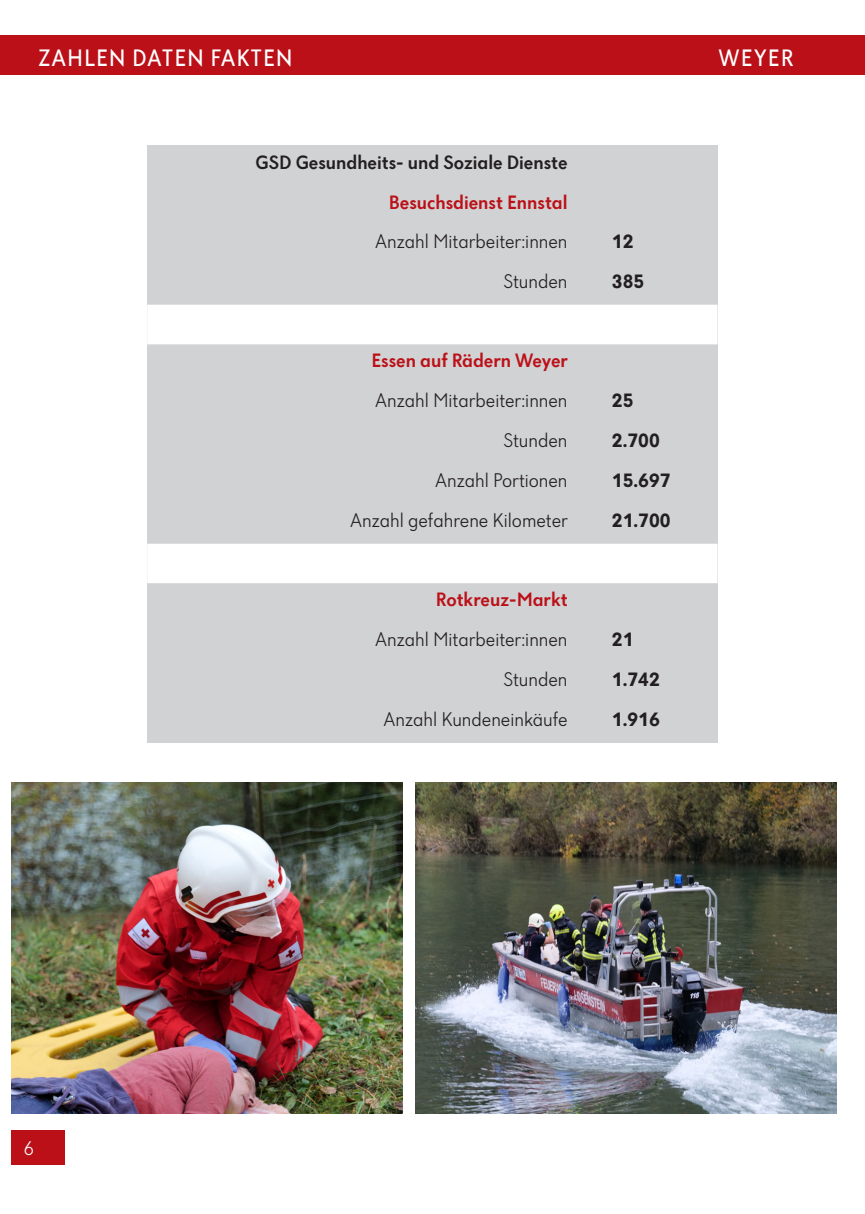
<style>
.page{position:relative;width:865px;height:1214px;background:#fff}
.page>*{position:absolute;margin:0;border:0;box-sizing:border-box;transform-origin:0 0}
.t1{font:24px "Dunant";letter-spacing:.035em;color:#fff}
.t2{font:300 20px "Dunant";color:#231f20}
.t3{font:500 20px "Dunant";color:#bb1018}
.t4{font:700 20px "Dunant";color:#231f20}
.t5{font:500 20px "Dunant";color:#231f20}
.t6{font:300 20px "Dunant";color:#fff}
</style>
<div class="page">
<div style="left:11px;top:1129px;width:54px;height:34px;background:#bb1018"></div>
<div style="left:0;top:35px;width:865px;height:40px;background:#bb1018"></div>
<div style="left:147px;top:146px;width:570px;height:597px;background:#d1d2d4"></div>
<div style="left:147px;top:304px;width:570px;height:41px;background:#fff"></div>
<div style="left:147px;top:543px;width:570px;height:40px;background:#fff"></div>
<img style="left:11px;top:782px;width:392px;height:331px">
<img style="left:416px;top:782px;width:420px;height:331px">
<p class="t1" style="left:39px;top:44px;width:256px">ZAHLEN DATEN FAKTEN</p>
<p class="t1" style="left:718px;top:44px;width:77px">WEYER</p>
<p class="t5" style="left:255px;top:151px;width:313px">GSD Gesundheits- und Soziale Dienste</p>
<p class="t3" style="left:389px;top:190px;width:180px">Besuchsdienst Ennstal</p>
<p class="t2" style="left:375px;top:231px;width:194px">Anzahl Mitarbeiter:innen</p>
<p class="t4" style="left:612px;top:230px;width:23px">12</p>
<p class="t2" style="left:503px;top:270px;width:65px">Stunden</p>
<p class="t4" style="left:612px;top:270px;width:34px">385</p>
<p class="t3" style="left:371px;top:349px;width:198px">Essen auf Rädern Weyer</p>
<p class="t2" style="left:375px;top:389px;width:194px">Anzahl Mitarbeiter:innen</p>
<p class="t4" style="left:612px;top:389px;width:23px">25</p>
<p class="t2" style="left:503px;top:429px;width:65px">Stunden</p>
<p class="t4" style="left:612px;top:428px;width:49px">2.700</p>
<p class="t2" style="left:435px;top:469px;width:134px">Anzahl Portionen</p>
<p class="t4" style="left:612px;top:468px;width:60px">15.697</p>
<p class="t2" style="left:350px;top:509px;width:219px">Anzahl gefahrene Kilometer</p>
<p class="t4" style="left:612px;top:509px;width:60px">21.700</p>
<p class="t6" style="left:24px;top:1136px;width:11px">6</p>
<p class="t3" style="left:436px;top:588px;width:133px">Rotkreuz-Markt</p>
<p class="t2" style="left:375px;top:628px;width:194px">Anzahl Mitarbeiter:innen</p>
<p class="t4" style="left:612px;top:628px;width:23px">21</p>
<p class="t2" style="left:503px;top:668px;width:65px">Stunden</p>
<p class="t4" style="left:612px;top:667px;width:49px">1.742</p>
<p class="t2" style="left:383px;top:708px;width:185px">Anzahl Kundeneinkäufe</p>
<p class="t4" style="left:612px;top:707px;width:49px">1.916</p>
</div>
